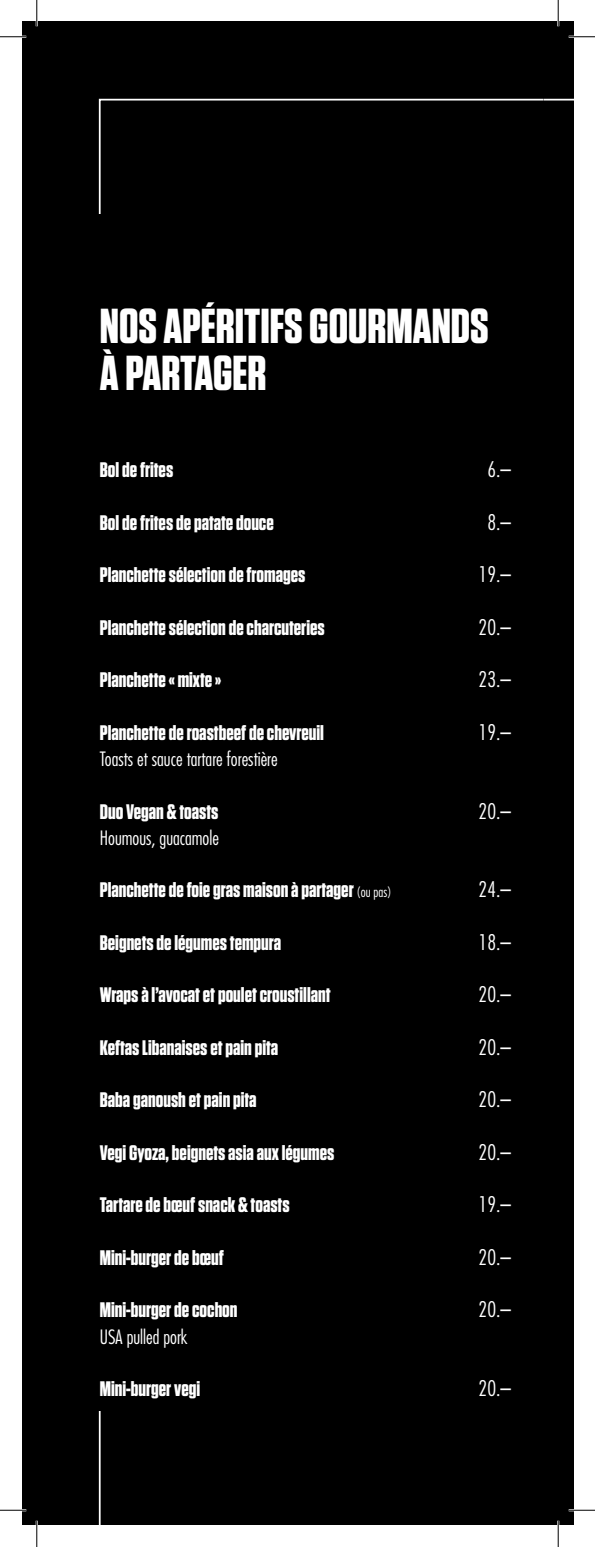
<style>
.page{position:relative;width:595px;height:1547px;background:#fff}
.page>*{position:absolute;margin:0;border:0;box-sizing:border-box;transform-origin:0 0}
.TITRE{font:700 49px/47.2px "Tungsten";color:#fff}
.Style_de_paragraphe{font:700 21px "Tungsten";color:#fff}
.Style_de_paragraphe-2{font:300 condensed 21px "Futura";color:#fff}
.Style_de_paragraphe-3{font:300 condensed 19.25px "Futura";color:#fff}
.s1{font-family:"Futura";font-weight:300;font-stretch:condensed;font-size:14px}
</style>
<div class="page">
<div style="left:22px;top:22px;width:550px;height:1503px;background:#000"></div>
<hr style="left:0;top:36px;width:26px;height:2px;background:#fff">
<hr style="left:568px;top:36px;width:26px;height:2px;background:#fff">
<hr style="left:0;top:1509px;width:26px;height:2px;background:#fff">
<hr style="left:568px;top:1509px;width:26px;height:2px;background:#fff">
<hr style="left:36px;top:0;width:2px;height:26px;background:#fff">
<hr style="left:36px;top:1521px;width:2px;height:26px;background:#fff">
<hr style="left:557px;top:0;width:2px;height:26px;background:#fff">
<hr style="left:557px;top:1521px;width:2px;height:26px;background:#fff">
<svg style="left:0;top:36px;width:26px;height:1px"></svg>
<svg style="left:568px;top:36px;width:26px;height:1px"></svg>
<svg style="left:0;top:1510px;width:26px;height:1px"></svg>
<svg style="left:568px;top:1510px;width:26px;height:1px"></svg>
<svg style="left:36px;top:0;width:1px;height:26px"></svg>
<svg style="left:36px;top:1521px;width:1px;height:26px"></svg>
<svg style="left:557px;top:0;width:1px;height:26px"></svg>
<svg style="left:557px;top:1521px;width:1px;height:26px"></svg>
<p class="TITRE" style="left:100px;top:303px;width:390px">NOS APÉRITIFS GOURMANDS<br>À PARTAGER</p>
<p class="Style_de_paragraphe" style="left:100px;top:459px;width:75px">Bol de frites</p>
<p class="Style_de_paragraphe-2" style="left:487px;top:457px;width:25px">6.–</p>
<p class="Style_de_paragraphe" style="left:100px;top:511px;width:175px">Bol de frites de patate douce</p>
<p class="Style_de_paragraphe-2" style="left:487px;top:510px;width:25px">8.–</p>
<p class="Style_de_paragraphe" style="left:100px;top:564px;width:207px">Planchette sélection de fromages</p>
<p class="Style_de_paragraphe-2" style="left:478px;top:562px;width:34px">19.–</p>
<p class="Style_de_paragraphe" style="left:100px;top:616px;width:226px">Planchette sélection de charcuteries</p>
<p class="Style_de_paragraphe-2" style="left:478px;top:615px;width:34px">20.–</p>
<p class="Style_de_paragraphe" style="left:100px;top:669px;width:123px">Planchette « mixte »</p>
<p class="Style_de_paragraphe-2" style="left:478px;top:667px;width:34px">23.–</p>
<p class="Style_de_paragraphe" style="left:100px;top:721px;width:225px">Planchette de roastbeef de chevreuil</p>
<p class="Style_de_paragraphe-2" style="left:478px;top:720px;width:34px">19.–</p>
<p class="Style_de_paragraphe-3" style="left:100px;top:747px;width:179px">Toasts et sauce tartare forestière</p>
<p class="Style_de_paragraphe" style="left:100px;top:800px;width:120px">Duo Vegan &amp; toasts</p>
<p class="Style_de_paragraphe-2" style="left:478px;top:798px;width:34px">20.–</p>
<p class="Style_de_paragraphe-3" style="left:100px;top:826px;width:121px">Houmous, guacamole</p>
<p class="Style_de_paragraphe" style="left:100px;top:879px;width:293px">Planchette de foie gras maison à partager <span class="s1">(ou pas)</span></p>
<p class="Style_de_paragraphe-2" style="left:478px;top:877px;width:34px">24.–</p>
<p class="Style_de_paragraphe" style="left:100px;top:931px;width:183px">Beignets de légumes tempura</p>
<p class="Style_de_paragraphe-2" style="left:478px;top:930px;width:34px">18.–</p>
<p class="Style_de_paragraphe" style="left:100px;top:984px;width:232px">Wraps à l’avocat et poulet croustillant</p>
<p class="Style_de_paragraphe-2" style="left:478px;top:982px;width:34px">20.–</p>
<p class="Style_de_paragraphe" style="left:100px;top:1036px;width:180px">Keftas Libanaises et pain pita</p>
<p class="Style_de_paragraphe-2" style="left:478px;top:1035px;width:34px">20.–</p>
<p class="Style_de_paragraphe" style="left:100px;top:1089px;width:158px">Baba ganoush et pain pita</p>
<p class="Style_de_paragraphe-2" style="left:478px;top:1087px;width:34px">20.–</p>
<p class="Style_de_paragraphe" style="left:100px;top:1141px;width:236px">Vegi Gyoza, beignets asia aux légumes</p>
<p class="Style_de_paragraphe-2" style="left:478px;top:1140px;width:34px">20.–</p>
<p class="Style_de_paragraphe" style="left:100px;top:1194px;width:191px">Tartare de bœuf snack &amp; toasts</p>
<p class="Style_de_paragraphe-2" style="left:478px;top:1192px;width:34px">19.–</p>
<p class="Style_de_paragraphe" style="left:100px;top:1246px;width:125px">Mini-burger de bœuf</p>
<p class="Style_de_paragraphe-2" style="left:478px;top:1245px;width:34px">20.–</p>
<p class="Style_de_paragraphe" style="left:100px;top:1299px;width:139px">Mini-burger de cochon</p>
<p class="Style_de_paragraphe-2" style="left:478px;top:1297px;width:34px">20.–</p>
<p class="Style_de_paragraphe-3" style="left:100px;top:1325px;width:89px">USA pulled pork</p>
<p class="Style_de_paragraphe" style="left:100px;top:1377px;width:102px">Mini-burger vegi</p>
<p class="Style_de_paragraphe-2" style="left:478px;top:1376px;width:34px">20.–</p>
</div>
